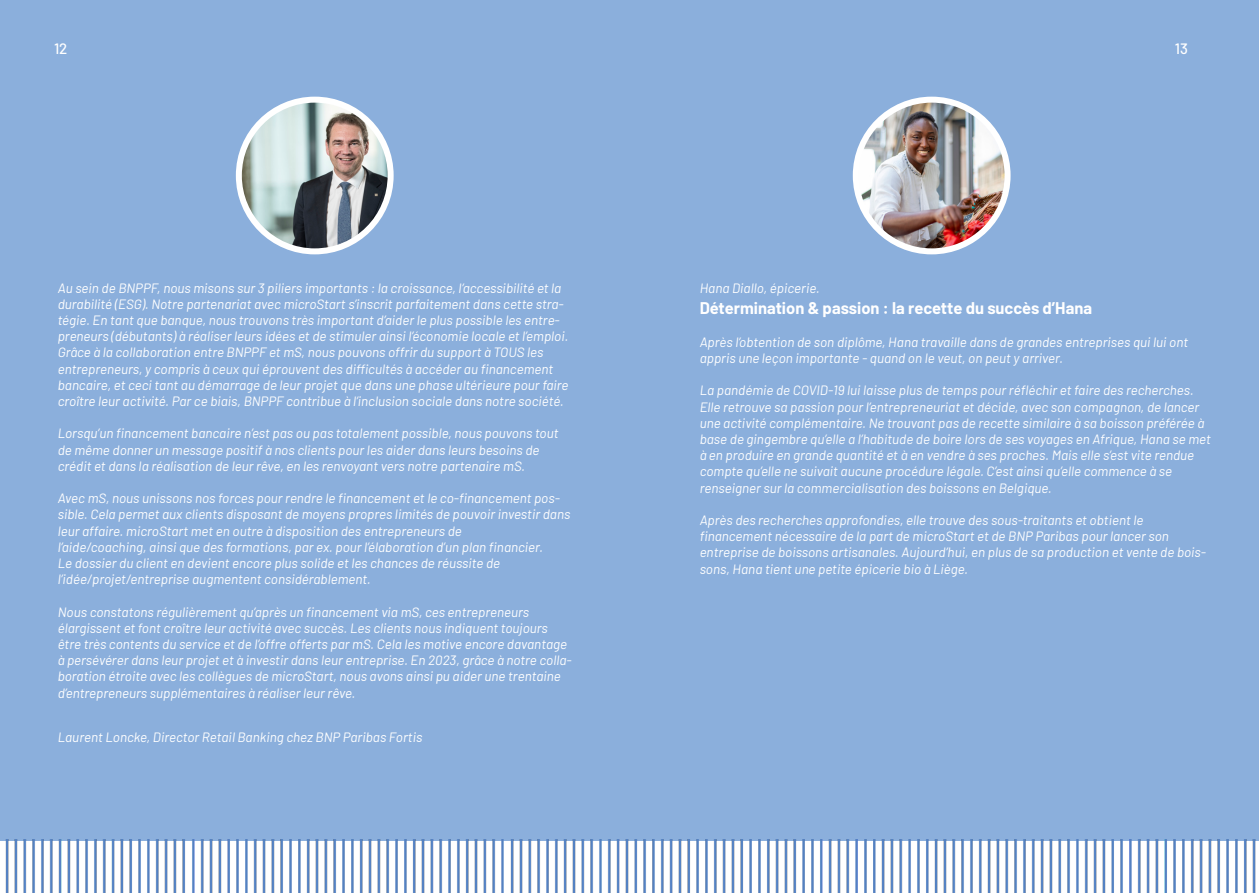
<style>
.page{position:relative;width:1259px;height:893px;background:#fff}
.page>*{position:absolute;margin:0;border:0;box-sizing:border-box;transform-origin:0 0}
.t1{font:700 16.5px "Barlow";color:#fff}
.t2{font:500 15px "Barlow";color:#fff}
.t3{font:italic 13.5px/16.2px "Barlow";color:#fff}
</style>
<div class="page">
<div style="left:0;top:0;width:1259px;height:840px;background:#8bafdc"></div>
<img style="left:0;top:839px;width:1259px;height:54px">
<img style="left:239px;top:100px;width:152px;height:151px;border-radius:76px">
<div style="left:236px;top:97px;width:158px;height:157px;border:6px solid #fff;border-radius:50%"></div>
<img style="left:856px;top:100px;width:151px;height:151px;border-radius:76px">
<div style="left:853px;top:97px;width:157px;height:157px;border:6px solid #fff;border-radius:50%"></div>
<p class="t2" style="left:54px;top:38px;width:15px">12</p>
<p class="t2" style="left:1175px;top:38px;width:15px">13</p>
<p class="t3" style="left:58px;top:279px;width:512px">Au sein de BNPPF, nous misons sur 3 piliers importants : la croissance, l’accessibilité et la durabilité (ESG). Notre partenariat avec microStart s’inscrit parfaitement dans cette stra&shy;tégie. En tant que banque, nous trouvons très important d’aider le plus possible les entre&shy;preneurs (débutants) à réaliser leurs idées et de stimuler ainsi l’économie locale et l’emploi.<br>Grâce à la collaboration entre BNPPF et mS, nous pouvons offrir du support à TOUS les entrepreneurs, y compris à ceux qui éprouvent des difficultés à accéder au financement bancaire, et ceci tant au démarrage de leur projet que dans une phase ultérieure pour faire croître leur activité. Par ce biais, BNPPF contribue à l’inclusion sociale dans notre société.</p>
<p class="t3" style="left:58px;top:424px;width:502px">Lorsqu’un financement bancaire n’est pas ou pas totalement possible, nous pouvons tout de même donner un message positif à nos clients pour les aider dans leurs besoins de crédit et dans la réalisation de leur rêve, en les renvoyant vers notre partenaire mS.</p>
<p class="t3" style="left:58px;top:489px;width:514px">Avec mS, nous unissons nos forces pour rendre le financement et le co-financement pos&shy;sible. Cela permet aux clients disposant de moyens propres limités de pouvoir investir dans leur affaire. microStart met en outre à disposition des entrepreneurs de</p>
<p class="t3" style="left:58px;top:538px;width:487px">l’aide/coaching, ainsi que des formations, par ex. pour l’élaboration d’un plan financier.</p>
<p class="t3" style="left:58px;top:554px;width:444px">Le dossier du client en devient encore plus solide et les chances de réussite de</p>
<p class="t3" style="left:58px;top:570px;width:315px">l’idée/projet/entreprise augmentent considérablement.</p>
<p class="t3" style="left:58px;top:603px;width:515px">Nous constatons régulièrement qu’après un financement via mS, ces entrepreneurs élargissent et font croître leur activité avec succès. Les clients nous indiquent toujours être très contents du service et de l’offre offerts par mS. Cela les motive encore davantage à persévérer dans leur projet et à investir dans leur entreprise. En 2023, grâce à notre colla&shy;boration étroite avec les collègues de microStart, nous avons ainsi pu aider une trentaine d’entrepreneurs supplémentaires à réaliser leur rêve.</p>
<p class="t3" style="left:58px;top:728px;width:366px">Laurent Loncke, Director Retail Banking chez BNP Paribas Fortis</p>
<p class="t3" style="left:699px;top:279px;width:121px">Hana Diallo, épicerie.</p>
<p class="t1" style="left:699px;top:296px;width:394px">Détermination &amp; passion : la recette du succès d’Hana</p>
<p class="t3" style="left:699px;top:333px;width:490px">Après l’obtention de son diplôme, Hana travaille dans de grandes entreprises qui lui ont appris une leçon importante - quand on le veut, on peut y arriver.</p>
<p class="t3" style="left:699px;top:381px;width:512px">La pandémie de COVID-19 lui laisse plus de temps pour réfléchir et faire des recherches.<br>Elle retrouve sa passion pour l’entrepreneuriat et décide, avec son compagnon, de lancer une activité complémentaire. Ne trouvant pas de recette similaire à sa boisson préférée à base de gingembre qu’elle a l’habitude de boire lors de ses voyages en Afrique, Hana se met à en produire en grande quantité et à en vendre à ses proches. Mais elle s’est vite rendue compte qu’elle ne suivait aucune procédure légale. C’est ainsi qu’elle commence à se</p>
<p class="t3" style="left:699px;top:479px;width:354px">renseigner sur la commercialisation des boissons en Belgique.</p>
<p class="t3" style="left:699px;top:511px;width:445px">Après des recherches approfondies, elle trouve des sous-traitants et obtient le</p>
<p class="t3" style="left:699px;top:527px;width:471px">financement nécessaire de la part de microStart et de BNP Paribas pour lancer son</p>
<p class="t3" style="left:699px;top:543px;width:508px">entreprise de boissons artisanales. Aujourd’hui, en plus de sa production et vente de bois&shy;sons, Hana tient une petite épicerie bio à Liège.</p>
</div>
